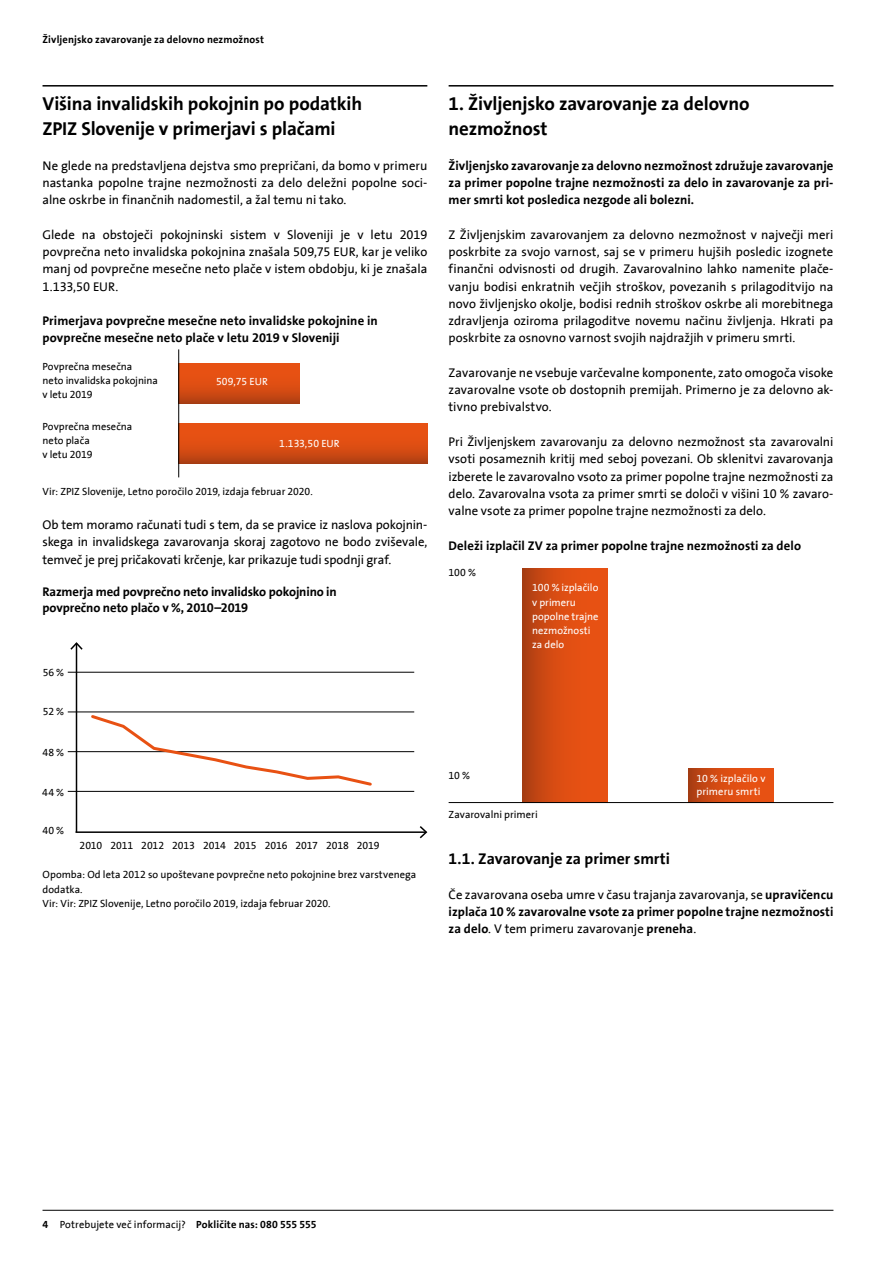
<style>
.page{position:relative;width:893px;height:1263px;background:#fff}
.page>*{position:absolute;margin:0;border:0;box-sizing:border-box;transform-origin:0 0}
.t1{font:700 18.9px/25.5px "Triglav The Sans";letter-spacing:-.01em;color:#000}
.t2{font:700 15.75px "Triglav The Sans";letter-spacing:-.005em;color:#000}
.t3{font:12.75px/17.2px "Triglav The Sans";color:#000;text-align:justify}
.t4{font:700 12.75px/17.2px "Triglav The Sans";letter-spacing:.005em;color:#000;text-align:justify}
.t5{font:10.5px/14.2px "Triglav The Sans";color:#000}
.t6{font:10.5px/14.2px "Triglav The Sans";color:#fff}
.t7{font:700 10.5px "Triglav The Sans";letter-spacing:.01em;color:#000}
.s1{color:#fff}
.s2{font-weight:400}
.s3{font-weight:700}
</style>
<div class="page">
<hr style="left:43px;top:1210px;width:790px;height:1px;background:#000">
<hr style="left:449px;top:85px;width:384px;height:2px;background:#000">
<svg style="left:688px;top:769px;width:85px;height:33px;background:#d64b12"></svg>
<svg style="left:522px;top:569px;width:86px;height:233px;background:#d64b12"></svg>
<hr style="left:449px;top:802px;width:384px;height:1px;background:#000">
<hr style="left:43px;top:85px;width:384px;height:2px;background:#000">
<svg style="left:179px;top:363px;width:120px;height:40px;background:#d74c12"></svg>
<svg style="left:179px;top:423px;width:248px;height:40px;background:#d74c12"></svg>
<hr style="left:178px;top:349px;width:1px;height:128px;background:#000">
<hr style="left:76px;top:643px;width:1px;height:189px;background:#000">
<svg style="left:70px;top:642px;width:13px;height:9px"></svg>
<hr style="left:76px;top:831px;width:350px;height:2px;background:#000">
<svg style="left:418px;top:826px;width:10px;height:13px"></svg>
<hr style="left:68px;top:672px;width:346px;height:1px;background:#000">
<hr style="left:68px;top:711px;width:346px;height:1px;background:#000">
<hr style="left:68px;top:751px;width:346px;height:1px;background:#000">
<hr style="left:68px;top:791px;width:346px;height:1px;background:#000">
<svg style="left:89px;top:715px;width:285px;height:71px"></svg>
<p class="t7" style="left:43px;top:33px;width:223px">Življenjsko zavarovanje za delovno nezmožnost</p>
<h1 class="t1" style="left:43px;top:91px;width:321px">Višina invalidskih pokojnin po podatkih<br>ZPIZ Slovenije v primerjavi s plačami</h1>
<p class="t3" style="left:43px;top:157px;width:386px">Ne glede na predstavljena dejstva smo prepričani, da bomo v primeru nastanka popolne trajne nezmožnosti za delo deležni popolne soci&shy;alne oskrbe in finančnih nadomestil, a žal temu ni tako.</p>
<p class="t3" style="left:43px;top:226px;width:386px">Glede na obstoječi pokojninski sistem v Sloveniji je v letu 2019 povprečna neto invalidska pokojnina znašala 509,75 EUR, kar je veliko manj od povprečne mesečne neto plače v istem obdobju, ki je znašala 1.133,50 EUR.</p>
<p class="t4" style="left:43px;top:312px;width:337px">Primerjava povprečne mesečne neto invalidske pokojnine in povprečne mesečne neto plače v letu 2019 v Sloveniji</p>
<p class="t5" style="left:43px;top:359px;width:117px">Povprečna mesečna<br>neto invalidska pokojnina v letu 2019</p>
<p class="t5" style="left:43px;top:419px;width:91px">Povprečna mesečna neto plača<br>v letu 2019</p>
<p class="t6" style="left:216px;top:375px;width:53px">509,75 EUR</p>
<p class="t6" style="left:279px;top:437px;width:62px">1.133,50 EUR</p>
<p class="t5" style="left:43px;top:484px;width:272px">Vir: ZPIZ Slovenije, Letno poročilo 2019, izdaja februar 2020.</p>
<p class="t3" style="left:43px;top:516px;width:386px">Ob tem moramo računati tudi s tem, da se pravice iz naslova pokojnin&shy;skega in invalidskega zavarovanja skoraj zagotovo ne bodo zviševale, temveč je prej pričakovati krčenje, kar prikazuje tudi spodnji graf.</p>
<p class="t4" style="left:43px;top:584px;width:296px;line-height:15.3px">Razmerja med povprečno neto invalidsko pokojnino in povprečno neto plačo v %, 2010–2019</p>
<p class="t5" style="left:43px;top:666px;width:23px">56 %</p>
<p class="t5" style="left:43px;top:705px;width:23px">52 %</p>
<p class="t5" style="left:42px;top:746px;width:23px">48 %</p>
<p class="t5" style="left:42px;top:786px;width:23px">44 %</p>
<p class="t5" style="left:42px;top:824px;width:23px">40 %</p>
<p class="t5" style="left:80px;top:839px;width:332px">2010 2011 2012 2013 2014 2015 2016 2017 2018 2019 <span class="s1">2018</span></p>
<p class="t5" style="left:43px;top:868px;width:375px">Opomba: Od leta 2012 so upoštevane povprečne neto pokojnine brez varstvenega dodatka.<br>Vir: Vir: ZPIZ Slovenije, Letno poročilo 2019, izdaja februar 2020.</p>
<h1 class="t1" style="left:449px;top:91px;width:302px">1. Življenjsko zavarovanje za delovno nezmožnost</h1>
<p class="t4" style="left:449px;top:157px;width:386px">Življenjsko zavarovanje za delovno nezmožnost združuje zavarovanje za primer popolne trajne nezmožnosti za delo in zavarovanje za pri&shy;mer smrti kot posledica nezgode ali bolezni.</p>
<p class="t3" style="left:449px;top:226px;width:386px">Z Življenjskim zavarovanjem za delovno nezmožnost v največji meri poskrbite za svojo varnost, saj se v primeru hujših posledic izognete finančni odvisnosti od drugih. Zavarovalnino lahko namenite plače&shy;vanju bodisi enkratnih večjih stroškov, povezanih s prilagoditvijo na novo življenjsko okolje, bodisi rednih stroškov oskrbe ali morebitnega zdravljenja oziroma prilagoditve novemu načinu življenja. Hkrati pa poskrbite za osnovno varnost svojih najdražjih v primeru smrti.</p>
<p class="t3" style="left:449px;top:364px;width:386px">Zavarovanje ne vsebuje varčevalne komponente, zato omogoča visoke zavarovalne vsote ob dostopnih premijah. Primerno je za delovno ak&shy;tivno prebivalstvo.</p>
<p class="t3" style="left:449px;top:433px;width:386px">Pri Življenjskem zavarovanju za delovno nezmožnost sta zavarovalni vsoti posameznih kritij med seboj povezani. Ob sklenitvi zavarovanja izberete le zavarovalno vsoto za primer popolne trajne nezmožnosti za delo. Zavarovalna vsota za primer smrti se določi v višini 10 % zavaro&shy;valne vsote za primer popolne trajne nezmožnosti za delo.</p>
<p class="t4" style="left:449px;top:537px;width:354px">Deleži izplačil ZV za primer popolne trajne nezmožnosti za delo</p>
<p class="t5" style="left:449px;top:566px;width:29px">100 %</p>
<p class="t5" style="left:449px;top:768px;width:23px">10 %</p>
<p class="t6" style="left:532px;top:581px;width:68px">100 % izplačilo v primeru popolne trajne nezmožnosti za delo</p>
<p class="t5" style="left:449px;top:807px;width:91px">Zavarovalni primeri</p>
<p class="t6" style="left:696px;top:773px;width:70px;line-height:12.6px">10 % izplačilo v primeru smrti</p>
<p class="t2" style="left:449px;top:850px;width:223px">1.1. Zavarovanje za primer smrti</p>
<p class="t4" style="left:449px;top:886px;width:386px"><span class="s2">Če zavarovana oseba umre v času trajanja zavarovanja, se</span> upravičencu izplača 10 % zavarovalne vsote za primer popolne trajne nezmožnosti za delo<span class="s2">. V tem primeru zavarovanje</span> preneha<span class="s2">.</span></p>
<p class="t5" style="left:43px;top:1218px;width:275px"><span class="s3">4</span> Potrebujete več informacij? <span class="s3">Pokličite nas: 080 555 555</span></p>
</div>
